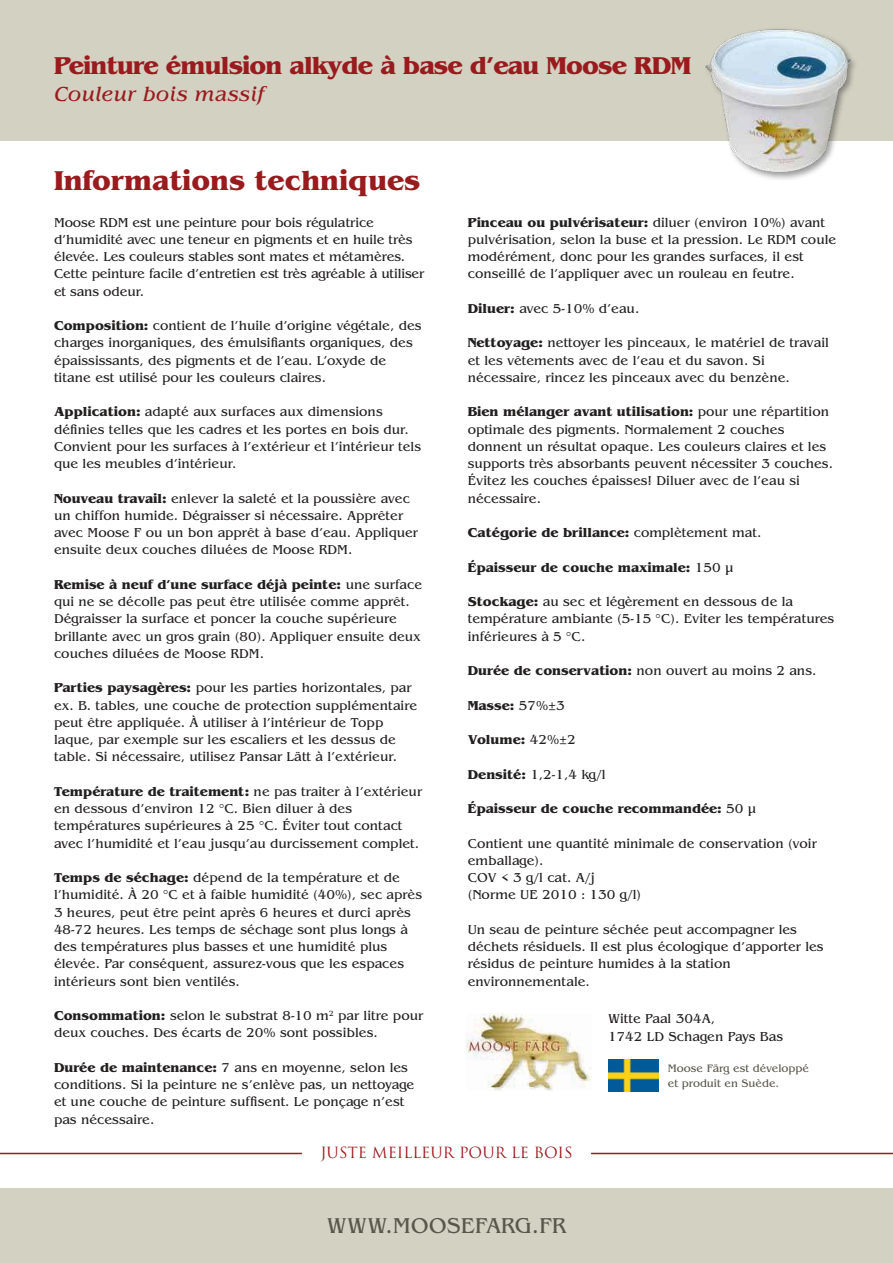
<style>
.page{position:relative;width:893px;height:1263px;background:#fff}
.page>*{position:absolute;margin:0;border:0;box-sizing:border-box;transform-origin:0 0}
.t1{font:700 28.5px "Benguiat Std";color:#9a1b1e}
.t2{font:700 25.5px "Benguiat Std";letter-spacing:-.03em;color:#9a1b1e}
.t3{font:22.5px "Benguiat Std";color:#58574a}
.t4{font:italic 21px "Benguiat Std";color:#9a1b1e}
.t5{font:15px "Trajan Pro";color:#9a1b1e}
.t6{font:13.5px/17.2px "Benguiat Std";color:#221f1f}
.t7{font:700 13.5px "Benguiat Std";color:#221f1f}
.t8{font:11.25px/15px "Benguiat Std";color:#58574a}
.s1{font-weight:700}
.s2{font-weight:400}
</style>
<div class="page">
<div style="left:0;top:1188px;width:893px;height:75px;background:#d2d1c2"></div>
<img style="left:466px;top:1013px;width:125px;height:78px">
<img style="left:608px;top:1060px;width:51px;height:31px">
<hr style="left:0;top:1153px;width:302px;height:1px;background:#9a1b1e">
<hr style="left:591px;top:1153px;width:302px;height:1px;background:#9a1b1e">
<img style="left:698px;top:20px;width:178px;height:160px">
<h2 class="t2" style="left:54px;top:51px;width:639px">Peinture émulsion alkyde à base d’eau Moose RDM</h2>
<h3 class="t4" style="left:54px;top:86px;width:212px">Couleur bois massif</h3>
<h1 class="t1" style="left:54px;top:164px;width:368px">Informations techniques</h1>
<p class="t6" style="left:54px;top:214px;width:372px">Moose RDM est une peinture pour bois régulatrice d’humidité avec une teneur en pigments et en huile très élevée. Les couleurs stables sont mates et métamères.<br>Cette peinture facile d’entretien est très agréable à utiliser et sans odeur.</p>
<p class="t6" style="left:54px;top:317px;width:369px"><span class="s1">Composition:</span> contient de l’huile d’origine végétale, des charges inorganiques, des émulsifiants organiques, des épaississants, des pigments et de l’eau. L’oxyde de titane est utilisé pour les couleurs claires.</p>
<p class="t6" style="left:54px;top:403px;width:369px"><span class="s1">Application:</span> adapté aux surfaces aux dimensions définies telles que les cadres et les portes en bois dur.<br>Convient pour les surfaces à l’extérieur et l’intérieur tels que les meubles d’intérieur.</p>
<p class="t6" style="left:54px;top:490px;width:366px"><span class="s1">Nouveau travail:</span> enlever la saleté et la poussière avec un chiffon humide. Dégraisser si nécessaire. Apprêter avec Moose F ou un bon apprêt à base d’eau. Appliquer ensuite deux couches diluées de Moose RDM.</p>
<p class="t6" style="left:54px;top:576px;width:370px"><span class="s1">Remise à neuf d’une surface déjà peinte:</span> une surface qui ne se décolle pas peut être utilisée comme apprêt.<br>Dégraisser la surface et poncer la couche supérieure brillante avec un gros grain (80). Appliquer ensuite deux couches diluées de Moose RDM.</p>
<p class="t6" style="left:54px;top:679px;width:365px"><span class="s1">Parties paysagères:</span> pour les parties horizontales, par ex. B. tables, une couche de protection supplémentaire peut être appliquée. À utiliser à l’intérieur de Topp laque, par exemple sur les escaliers et les dessus de table. Si nécessaire, utilisez Pansar Lätt à l’extérieur.</p>
<p class="t6" style="left:54px;top:783px;width:370px"><span class="s1">Température de traitement:</span> ne pas traiter à l’extérieur en dessous d’environ 12 °C. Bien diluer à des températures supérieures à 25 °C. Éviter tout contact avec l’humidité et l’eau jusqu’au durcissement complet.</p>
<p class="t6" style="left:54px;top:869px;width:370px"><span class="s1">Temps de séchage:</span> dépend de la température et de l’humidité. À 20 °C et à faible humidité (40%), sec après 3 heures, peut être peint après 6 heures et durci après 48-72 heures. Les temps de séchage sont plus longs à des températures plus basses et une humidité plus élevée. Par conséquent, assurez-vous que les espaces intérieurs sont bien ventilés.</p>
<p class="t6" style="left:54px;top:1007px;width:371px"><span class="s1">Consommation:</span> selon le substrat 8-10 m<sup>2</sup> par litre pour deux couches. Des écarts de 20% sont possibles.</p>
<p class="t6" style="left:54px;top:1059px;width:362px"><span class="s1">Durée de maintenance:</span> 7 ans en moyenne, selon les conditions. Si la peinture ne s’enlève pas, un nettoyage et une couche de peinture suffisent. Le ponçage n’est pas nécessaire.</p>
<p class="t6" style="left:468px;top:214px;width:370px"><span class="s1">Pinceau ou pulvérisateur:</span> diluer (environ 10%) avant pulvérisation, selon la buse et la pression. Le RDM coule modérément, donc pour les grandes surfaces, il est conseillé de l’appliquer avec un rouleau en feutre.</p>
<p class="t6" style="left:468px;top:300px;width:173px"><span class="s1">Diluer:</span> avec 5-10% d’eau.</p>
<p class="t6" style="left:468px;top:334px;width:363px"><span class="s1">Nettoyage:</span> nettoyer les pinceaux, le matériel de travail et les vêtements avec de l’eau et du savon. Si nécessaire, rincez les pinceaux avec du benzène.</p>
<p class="t6" style="left:468px;top:403px;width:367px"><span class="s1">Bien mélanger avant utilisation:</span> pour une répartition optimale des pigments. Normalement 2 couches donnent un résultat opaque. Les couleurs claires et les supports très absorbants peuvent nécessiter 3 couches.<br>Évitez les couches épaisses! Diluer avec de l’eau si nécessaire.</p>
<p class="t7" style="left:468px;top:525px;width:295px">Catégorie de brillance: <span class="s2">complètement mat.</span></p>
<p class="t7" style="left:468px;top:559px;width:267px">Épaisseur de couche maximale: <span class="s2">150 μ</span></p>
<p class="t6" style="left:468px;top:593px;width:368px"><span class="s1">Stockage:</span> au sec et légèrement en dessous de la température ambiante (5-15 °C). Eviter les températures inférieures à 5 °C.</p>
<p class="t6" style="left:468px;top:662px;width:350px"><span class="s1">Durée de conservation:</span> non ouvert au moins 2 ans.</p>
<p class="t7" style="left:468px;top:697px;width:99px">Masse: <span class="s2">57%±3</span></p>
<p class="t7" style="left:468px;top:732px;width:110px">Volume: <span class="s2">42%±2</span></p>
<p class="t6" style="left:468px;top:766px;width:139px"><span class="s1">Densité:</span> 1,2-1,4 kg/l</p>
<p class="t7" style="left:468px;top:801px;width:290px">Épaisseur de couche recommandée: <span class="s2">50 μ</span></p>
<p class="t6" style="left:468px;top:835px;width:351px">Contient une quantité minimale de conservation (voir emballage).<br>COV &lt; 3 g/l cat. A/j<br>(Norme UE 2010 : 130 g/l)</p>
<p class="t6" style="left:468px;top:921px;width:357px">Un seau de peinture séchée peut accompagner les déchets résiduels. Il est plus écologique d’apporter les résidus de peinture humides à la station environnementale.</p>
<p class="t6" style="left:608px;top:1009px;width:177px;line-height:18px">Witte Paal 304A,<br>1742 LD Schagen Pays Bas</p>
<p class="t8" style="left:668px;top:1061px;width:143px">Moose Färg est développé et produit en Suède.</p>
<p class="t5" style="left:320px;top:1147px;width:254px">JUSTE MEILLEUR POUR LE BOIS</p>
<h3 class="t3" style="left:327px;top:1214px;width:241px">WWW.MOOSEFARG.FR</h3>
</div>
